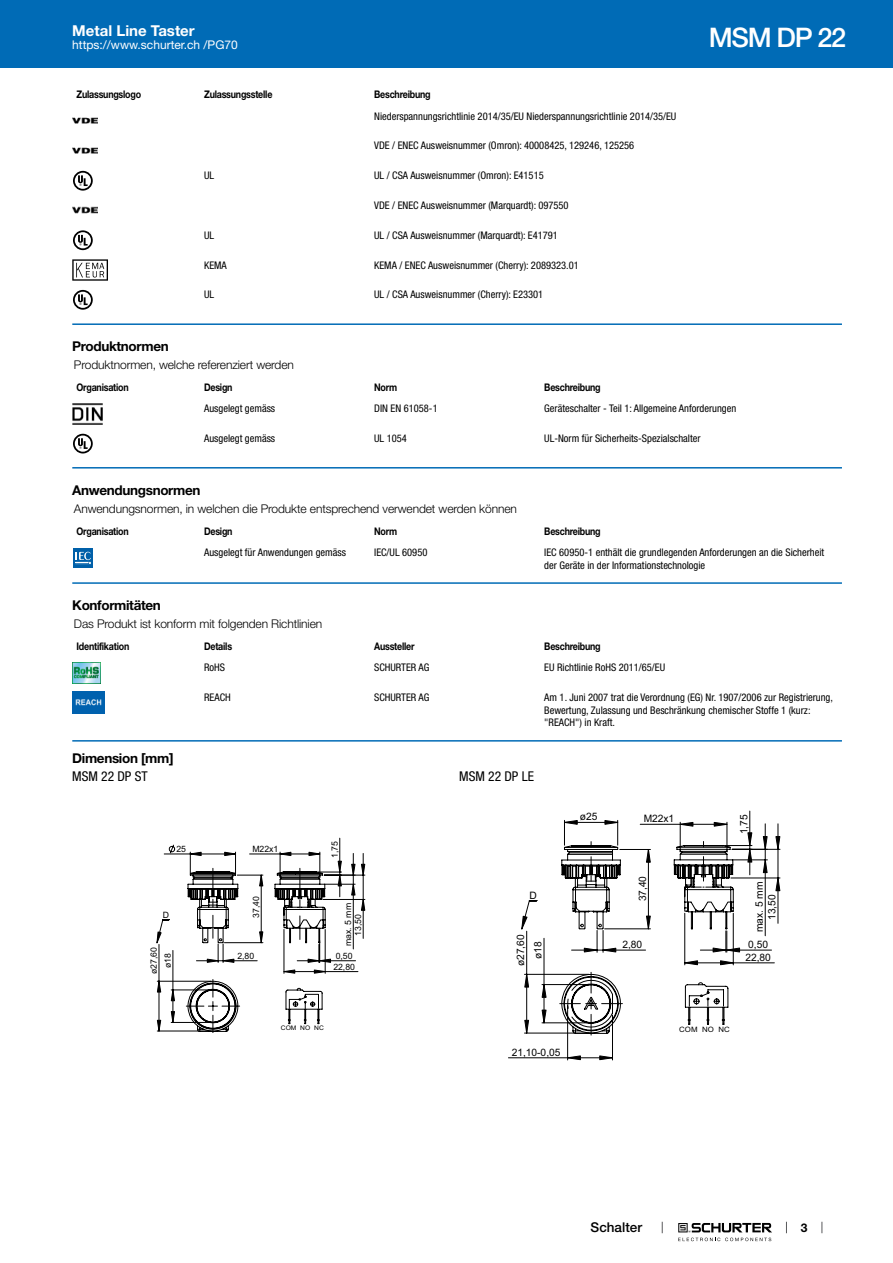
<style>
.page{position:relative;width:893px;height:1263px;background:#fff}
.page>*{position:absolute;margin:0;border:0;box-sizing:border-box;transform-origin:0 0}
.t1{font:500 27px "Helvetica Neue LT";letter-spacing:-.05em;color:#fff}
.t2{font:700 15px "Helvetica Neue LT";color:#fff}
.t3{font:700 13.5px "Helvetica Neue LT";letter-spacing:-.025em;color:#000}
.t4{font:condensed 13.5px "Helvetica Neue LT";color:#000}
.t5{font:500 13.5px "Helvetica Neue LT";color:#000}
.t6{font:300 12px "Helvetica Neue LT";letter-spacing:-.01em;color:#000}
.t7{font:12px "Helvetica Neue LT";color:#fff}
.t8{font:700 12px "Helvetica Neue LT";color:#000}
.t9{font:condensed 10.5px/12.6px "Helvetica Neue LT";color:#000}
.t10{font:700 10.5px "Helvetica Neue LT";letter-spacing:-.025em;color:#000;scale:.85 1}
.t11{font:10.2px/12.8px "Arial";color:#000}
.t12{font:8.7px "Arial";color:#000}
.t13{font:7.35px "Arial";color:#000;scale:1.06 1}
.t14{font:6.3px "Arial";color:#000;scale:1.06 1}
</style>
<div class="page">
<svg style="left:678px;top:1223px;width:94px;height:18px"></svg>
<div style="left:0;top:0;width:893px;height:68px;background:#006bb6"></div>
<img style="left:72px;top:117px;width:25px;height:7px">
<img style="left:72px;top:147px;width:25px;height:7px">
<svg style="left:73px;top:171px;width:20px;height:20px"></svg>
<img style="left:72px;top:206px;width:25px;height:8px">
<svg style="left:73px;top:230px;width:20px;height:20px"></svg>
<svg style="left:72px;top:259px;width:36px;height:22px"></svg>
<svg style="left:73px;top:290px;width:20px;height:20px"></svg>
<hr style="left:72px;top:323px;width:770px;height:2px;background:#006bb6">
<img style="left:72px;top:403px;width:30px;height:21px">
<svg style="left:73px;top:434px;width:20px;height:19px"></svg>
<hr style="left:72px;top:467px;width:770px;height:1px;background:#006bb6">
<svg style="left:73px;top:567px;width:20px;height:1px"></svg>
<div style="left:73px;top:548px;width:20px;height:19px;background:#0060a9"></div>
<svg style="left:75px;top:552px;width:16px;height:13px"></svg>
<hr style="left:72px;top:582px;width:770px;height:2px;background:#006bb6">
<img style="left:72px;top:662px;width:29px;height:21px">
<img style="left:72px;top:692px;width:32px;height:21px">
<hr style="left:72px;top:740px;width:770px;height:2px;background:#006bb6">
<hr style="left:173px;top:990px;width:1px;height:32px;background:#000">
<hr style="left:173px;top:950px;width:1px;height:40px;background:#000">
<hr style="left:171px;top:1022px;width:40px;height:1px;background:#000">
<hr style="left:171px;top:990px;width:40px;height:1px;background:#000">
<hr style="left:159px;top:981px;width:1px;height:50px;background:#000">
<hr style="left:159px;top:944px;width:1px;height:37px;background:#000">
<hr style="left:157px;top:1031px;width:54px;height:1px;background:#000">
<hr style="left:157px;top:981px;width:54px;height:1px;background:#000">
<svg style="left:171px;top:990px;width:4px;height:11px"></svg>
<svg style="left:171px;top:1011px;width:4px;height:11px"></svg>
<svg style="left:157px;top:981px;width:4px;height:11px"></svg>
<svg style="left:157px;top:1020px;width:4px;height:11px"></svg>
<svg style="left:157px;top:919px;width:12px;height:24px"></svg>
<hr style="left:325px;top:971px;width:33px;height:1px;background:#000">
<hr style="left:320px;top:960px;width:36px;height:1px;background:#000">
<hr style="left:353px;top:875px;width:1px;height:74px;background:#000">
<hr style="left:339px;top:838px;width:1px;height:34px;background:#000">
<hr style="left:325px;top:884px;width:30px;height:1px;background:#000">
<hr style="left:363px;top:875px;width:1px;height:63px;background:#000">
<hr style="left:323px;top:899px;width:42px;height:1px;background:#000">
<hr style="left:324px;top:875px;width:41px;height:1px;background:#000">
<svg style="left:352px;top:853px;width:3px;height:22px"></svg>
<svg style="left:352px;top:884px;width:3px;height:11px"></svg>
<svg style="left:361px;top:853px;width:4px;height:22px"></svg>
<svg style="left:361px;top:900px;width:4px;height:10px"></svg>
<svg style="left:169px;top:845px;width:6px;height:8px"></svg>
<hr style="left:164px;top:854px;width:72px;height:1px;background:#000">
<svg style="left:186px;top:852px;width:155px;height:181px"></svg>
<hr style="left:508px;top:1057px;width:60px;height:1px;background:#000">
<hr style="left:733px;top:860px;width:34px;height:1px;background:#000">
<hr style="left:765px;top:860px;width:1px;height:76px;background:#000">
<hr style="left:749px;top:811px;width:1px;height:34px;background:#000">
<hr style="left:727px;top:950px;width:44px;height:1px;background:#000">
<hr style="left:685px;top:962px;width:89px;height:1px;background:#000">
<hr style="left:778px;top:849px;width:1px;height:74px;background:#000">
<hr style="left:731px;top:878px;width:49px;height:1px;background:#000">
<hr style="left:732px;top:849px;width:48px;height:1px;background:#000">
<svg style="left:763px;top:824px;width:4px;height:49px"></svg>
<svg style="left:522px;top:820px;width:230px;height:240px"></svg>
<svg style="left:776px;top:824px;width:4px;height:25px"></svg>
<svg style="left:776px;top:878px;width:4px;height:13px"></svg>
<h2 class="t2" style="left:72px;top:21px;width:124px">Metal Line Taster</h2>
<p class="t7" style="left:72px;top:38px;width:167px">https://www.schurter.ch /PG70</p>
<p class="t10" style="left:77px;top:88px;width:78px">Zulassungslogo</p>
<p class="t10" style="left:204px;top:88px;width:82px">Zulassungsstelle</p>
<p class="t10" style="left:374px;top:88px;width:68px">Beschreibung</p>
<p class="t9" style="left:374px;top:110px;width:304px">Niederspannungsrichtlinie 2014/35/EU Niederspannungsrichtlinie 2014/35/EU</p>
<p class="t9" style="left:374px;top:139px;width:262px">VDE / ENEC Ausweisnummer (Omron): 40008425, 129246, 125256</p>
<p class="t9" style="left:204px;top:169px;width:12px">UL</p>
<p class="t9" style="left:374px;top:169px;width:171px">UL / CSA Ausweisnummer (Omron): E41515</p>
<p class="t9" style="left:374px;top:199px;width:196px">VDE / ENEC Ausweisnummer (Marquardt): 097550</p>
<p class="t9" style="left:204px;top:229px;width:12px">UL</p>
<p class="t9" style="left:374px;top:229px;width:185px">UL / CSA Ausweisnummer (Marquardt): E41791</p>
<p class="t9" style="left:204px;top:258px;width:24px">KEMA</p>
<p class="t9" style="left:374px;top:258px;width:206px">KEMA / ENEC Ausweisnummer (Cherry): 2089323.01</p>
<p class="t9" style="left:204px;top:288px;width:12px">UL</p>
<p class="t9" style="left:374px;top:288px;width:171px">UL / CSA Ausweisnummer (Cherry): E23301</p>
<h1 class="t1" style="left:709px;top:21px;width:139px">MSM DP 22</h1>
<p class="t3" style="left:72px;top:338px;width:98px">Produktnormen</p>
<p class="t6" style="left:74px;top:358px;width:221px">Produktnormen, welche referenziert werden</p>
<p class="t10" style="left:77px;top:381px;width:63px">Organisation</p>
<p class="t10" style="left:204px;top:381px;width:35px">Design</p>
<p class="t10" style="left:374px;top:381px;width:29px">Norm</p>
<p class="t10" style="left:544px;top:381px;width:68px">Beschreibung</p>
<p class="t9" style="left:204px;top:402px;width:73px">Ausgelegt gemäss</p>
<p class="t9" style="left:374px;top:402px;width:65px">DIN EN 61058-1</p>
<p class="t9" style="left:544px;top:402px;width:193px">Geräteschalter - Teil 1: Allgemeine Anforderungen</p>
<p class="t9" style="left:204px;top:432px;width:73px">Ausgelegt gemäss</p>
<p class="t9" style="left:374px;top:432px;width:34px">UL 1054</p>
<p class="t9" style="left:544px;top:432px;width:158px">UL-Norm für Sicherheits-Spezialschalter</p>
<p class="t3" style="left:72px;top:481px;width:130px">Anwendungsnormen</p>
<p class="t6" style="left:74px;top:501px;width:444px">Anwendungsnormen, in welchen die Produkte entsprechend verwendet werden können</p>
<p class="t10" style="left:77px;top:524px;width:63px">Organisation</p>
<p class="t10" style="left:204px;top:524px;width:35px">Design</p>
<p class="t10" style="left:374px;top:524px;width:29px">Norm</p>
<p class="t10" style="left:544px;top:524px;width:68px">Beschreibung</p>
<p class="t9" style="left:204px;top:546px;width:143px">Ausgelegt für Anwendungen gemäss</p>
<p class="t9" style="left:374px;top:546px;width:55px">IEC/UL 60950</p>
<p class="t9" style="left:544px;top:546px;width:281px">IEC 60950-1 enthält die grundlegenden Anforderungen an die Sicherheit der Geräte in der Informationstechnologie</p>
<p class="t3" style="left:72px;top:597px;width:90px">Konformitäten</p>
<p class="t6" style="left:74px;top:616px;width:250px">Das Produkt ist konform mit folgenden Richtlinien</p>
<p class="t10" style="left:77px;top:640px;width:64px">Identifikation</p>
<p class="t10" style="left:204px;top:640px;width:35px">Details</p>
<p class="t10" style="left:374px;top:640px;width:49px">Aussteller</p>
<p class="t10" style="left:544px;top:640px;width:68px">Beschreibung</p>
<p class="t9" style="left:204px;top:661px;width:22px">RoHS</p>
<p class="t9" style="left:374px;top:661px;width:57px">SCHURTER AG</p>
<p class="t9" style="left:544px;top:661px;width:122px">EU Richtlinie RoHS 2011/65/EU</p>
<p class="t9" style="left:204px;top:691px;width:28px">REACH</p>
<p class="t9" style="left:374px;top:691px;width:57px">SCHURTER AG</p>
<p class="t9" style="left:544px;top:691px;width:290px">Am 1. Juni 2007 trat die Verordnung (EG) Nr. 1907/2006 zur Registrierung,<br>Bewertung, Zulassung und Beschränkung chemischer Stoffe 1 (kurz: "REACH") in Kraft.</p>
<p class="t3" style="left:72px;top:750px;width:103px">Dimension [mm]</p>
<p class="t4" style="left:72px;top:768px;width:77px">MSM 22 DP ST</p>
<p class="t4" style="left:459px;top:768px;width:76px">MSM 22 DP LE</p>
<p class="t11" style="left:580px;top:810px;width:19px">ø25</p>
<p class="t11" style="left:644px;top:812px;width:32px">M22x1</p>
<p class="t11" style="left:738px;top:834px;width:21px;rotate:-90deg">1,75</p>
<p class="t12" style="left:176px;top:843px;width:11px">25</p>
<p class="t12" style="left:252px;top:843px;width:27px">M22x1</p>
<p class="t12" style="left:329px;top:858px;width:18px;rotate:-90deg">1,75</p>
<p class="t12" style="left:163px;top:909px;width:8px">D</p>
<p class="t12" style="left:162px;top:968px;width:17px;rotate:-90deg">ø18</p>
<p class="t12" style="left:148px;top:974px;width:28px;rotate:-90deg">ø27,60</p>
<p class="t12" style="left:250px;top:918px;width:23px;rotate:-90deg">37,40</p>
<p class="t12" style="left:237px;top:950px;width:18px">2,80</p>
<p class="t12" style="left:342px;top:946px;width:45px;rotate:-90deg">max. 5 mm</p>
<p class="t12" style="left:333px;top:961px;width:23px">22,80</p>
<p class="t12" style="left:352px;top:935px;width:23px;rotate:-90deg">13,50</p>
<p class="t12" style="left:336px;top:950px;width:18px">0,50</p>
<p class="t11" style="left:529px;top:889px;width:9px">D</p>
<p class="t11" style="left:636px;top:901px;width:27px;rotate:-90deg">37,40</p>
<p class="t11" style="left:753px;top:932px;width:52px;rotate:-90deg">max. 5 mm</p>
<p class="t11" style="left:766px;top:920px;width:27px;rotate:-90deg">13,50</p>
<p class="t11" style="left:514px;top:966px;width:33px;rotate:-90deg">ø27,60</p>
<p class="t11" style="left:532px;top:959px;width:19px;rotate:-90deg">ø18</p>
<p class="t11" style="left:622px;top:938px;width:21px">2,80</p>
<p class="t11" style="left:745px;top:938px;width:27px">0,50<br>22,80</p>
<p class="t14" style="left:281px;top:1024px;width:42px">COM NO NC</p>
<p class="t13" style="left:679px;top:1025px;width:19px">COM</p>
<p class="t13" style="left:718px;top:1025px;width:12px">NC</p>
<p class="t13" style="left:702px;top:1025px;width:13px">NO</p>
<p class="t11" style="left:512px;top:1046px;width:50px">21,10-0,05</p>
<p class="t5" style="left:591px;top:1219px;width:53px">Schalter</p>
<p class="t8" style="left:801px;top:1220px;width:8px">3</p>
</div>
